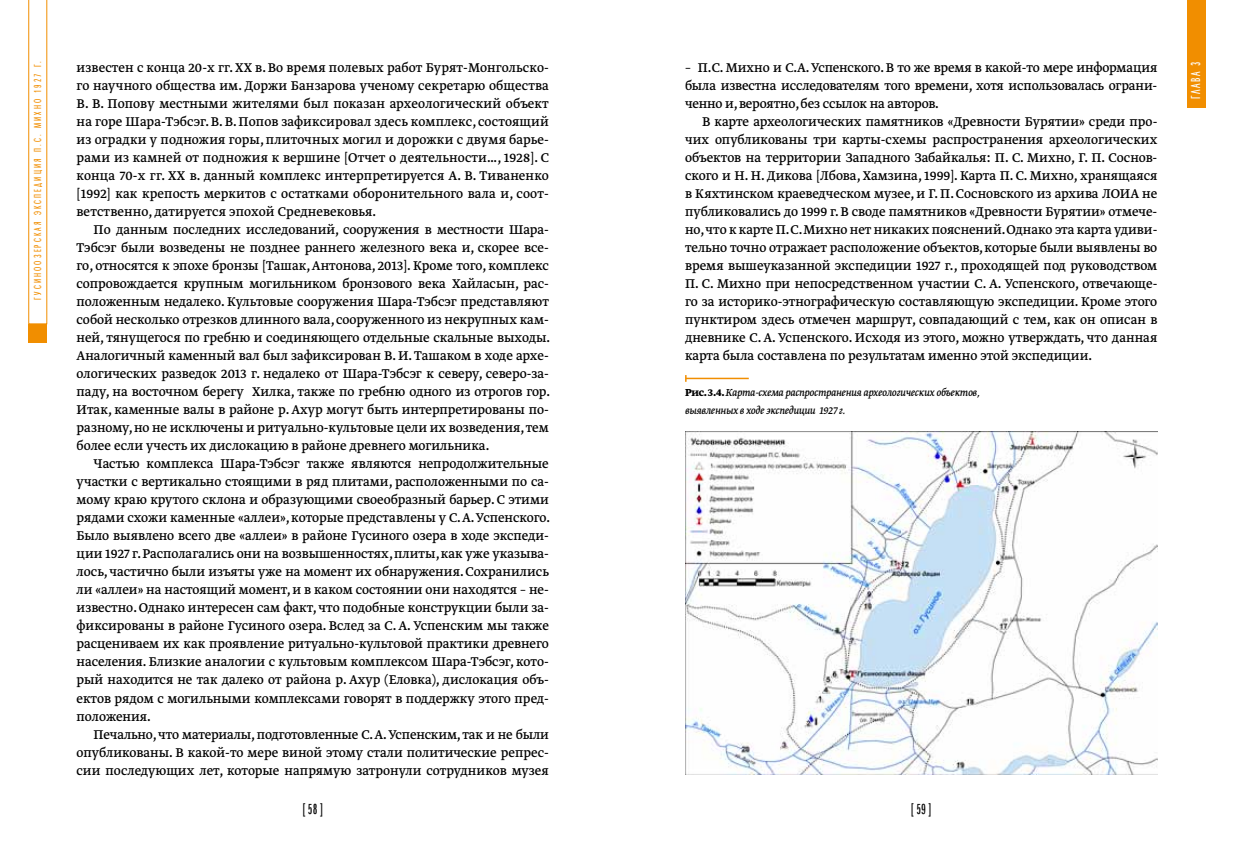
<style>
.page{position:relative;width:1234px;height:851px;background:#fff}
.page>*{position:absolute;margin:0;border:0;box-sizing:border-box;transform-origin:0 0}
.t1{font:15px/18px "Greta Text Pro";color:#000;text-align:justify;scale:.95 1}
.t2{font:15px "Maxima Cyr TCY Ligh Comp";color:#000;scale:.95 1}
.t3{font:13.5px "Maxima Cyr TCY Ligh Comp";letter-spacing:.13em;color:#fff;scale:.95 1}
.t4{font:italic 12px/18px "Greta Text Pro";letter-spacing:-.025em;color:#000;scale:.95 1}
.t5{font:10.5px "Maxima Cyr TCY Ligh Comp";letter-spacing:.22em;color:#f18e00;scale:.95 1}
.s1{font-weight:700;font-style:normal}
</style>
<div class="page">
<div style="left:1186px;top:0;width:18px;height:108px;background:#f18e00"></div>
<svg style="left:28px;top:0;width:19px;height:324px"></svg>
<div style="left:29px;top:324px;width:18px;height:18px;background:#f18e00"></div>
<img style="left:685px;top:431px;width:472px;height:343px">
<hr style="left:685px;top:377px;width:63px;height:2px;background:#f18e00">
<p class="t5" style="left:32px;top:300px;width:252px;rotate:-90deg">Гусиноозерская экспедиция П.С. Михно 1927 г.</p>
<p class="t1" style="left:77px;top:59px;width:498px">известен с конца 20-х гг. ХХ в. Во время полевых работ Бурят-Монгольско&shy;го научного общества им. Доржи Банзарова ученому секретарю общества В. В. Попову местными жителями был показан археологический объект на горе Шара-Тэбсэг. В. В. Попов зафиксировал здесь комплекс, состоящий из оградки у подножия горы, плиточных могил и дорожки с двумя барье&shy;рами из камней от подножия к вершине [Отчет о деятельности…, 1928]. С конца 70-х гг. ХХ в. данный комплекс интерпретируется А. В. Тиваненко [1992] как крепость меркитов с остатками оборонительного вала и, соот&shy;ветственно, датируется эпохой Средневековья.</p>
<p class="t1" style="left:77px;top:221px;width:500px;text-indent:17px">По данным последних исследований, сооружения в местности Шара-Тэбсэг были возведены не позднее раннего железного века и, скорее все&shy;го, относятся к эпохе бронзы [Ташак, Антонова, 2013]. Кроме того, комплекс сопровождается крупным могильником бронзового века Хайласын, рас&shy;положенным недалеко. Культовые сооружения Шара-Тэбсэг представляют собой несколько отрезков длинного вала, сооруженного из некрупных кам&shy;ней, тянущегося по гребню и соединяющего отдельные скальные выходы.<br>Аналогичный каменный вал был зафиксирован В. И. Ташаком в ходе архе&shy;ологических разведок 2013 г. недалеко от Шара-Тэбсэг к северу, северо-за&shy;паду, на восточном берегу Хилка, также по гребню одного из отрогов гор.<br>Итак, каменные валы в районе р. Ахур могут быть интерпретированы по&shy;разному, но не исключены и ритуально-культовые цели их возведения, тем более если учесть их дислокацию в районе древнего могильника.</p>
<p class="t1" style="left:77px;top:455px;width:500px;text-indent:17px">Частью комплекса Шара-Тэбсэг также являются непродолжительные участки с вертикально стоящими в ряд плитами, расположенными по са&shy;мому краю крутого склона и образующими своеобразный барьер. С этими рядами схожи каменные «аллеи», которые представлены у С. А. Успенского.<br>Было выявлено всего две «аллеи» в районе Гусиного озера в ходе экспеди&shy;ции 1927 г. Располагались они на возвышенностях, плиты, как уже указыва&shy;лось, частично были изъяты уже на момент их обнаружения. Сохранились ли «аллеи» на настоящий момент, и в каком состоянии они находятся – не&shy;известно. Однако интересен сам факт, что подобные конструкции были за&shy;фиксированы в районе Гусиного озера. Вслед за С. А. Успенским мы также расцениваем их как проявление ритуально-культовой практики древнего населения. Близкие аналогии с культовым комплексом Шара-Тэбсэг, кото&shy;рый находится не так далеко от района р. Ахур (Еловка), дислокация объ&shy;ектов рядом с могильными комплексами говорят в поддержку этого пред&shy;положения.</p>
<p class="t1" style="left:77px;top:725px;width:498px;text-indent:17px">Печально, что материалы, подготовленные С. А. Успенским, так и не были опубликованы. В какой-то мере виной этому стали политические репрес&shy;сии последующих лет, которые напрямую затронули сотрудников музея</p>
<p class="t2" style="left:302px;top:801px;width:23px">[ 58 ]</p>
<p class="t1" style="left:685px;top:59px;width:498px">– П.С. Михно и С.А. Успенского. В то же время в какой-то мере информация была известна исследователям того времени, хотя использовалась ограни&shy;ченно и, вероятно, без ссылок на авторов.</p>
<p class="t1" style="left:685px;top:113px;width:498px;text-indent:17px">В карте археологических памятников «Древности Бурятии» среди про&shy;чих опубликованы три карты-схемы распространения археологических объектов на территории Западного Забайкалья: П. С. Михно, Г. П. Соснов&shy;ского и Н. Н. Дикова [Лбова, Хамзина, 1999]. Карта П. С. Михно, хранящаяся в Кяхтинском краеведческом музее, и Г. П. Сосновского из архива ЛОИА не публиковались до 1999 г. В своде памятников «Древности Бурятии» отмече&shy;но, что к карте П. С. Михно нет никаких пояснений. Однако эта карта удиви&shy;тельно точно отражает расположение объектов, которые были выявлены во время вышеуказанной экспедиции 1927 г., проходящей под руководством П. С. Михно при непосредственном участии С. А. Успенского, отвечающе&shy;го за историко-этнографическую составляющую экспедиции. Кроме этого пунктиром здесь отмечен маршрут, совпадающий с тем, как он описан в дневнике С. А. Успенского. Исходя из этого, можно утверждать, что данная карта была составлена по результатам именно этой экспедиции.</p>
<p class="t4" style="left:685px;top:384px;width:312px"><span class="s1">Рис.3.4.</span>Карта-схема распространения археологических объектов, выявленных в ходе экспедиции 1927 г.</p>
<p class="t3" style="left:1188px;top:98px;width:41px;rotate:-90deg">Глава 3</p>
<p class="t2" style="left:911px;top:801px;width:23px">[ 59 ]</p>
</div>
